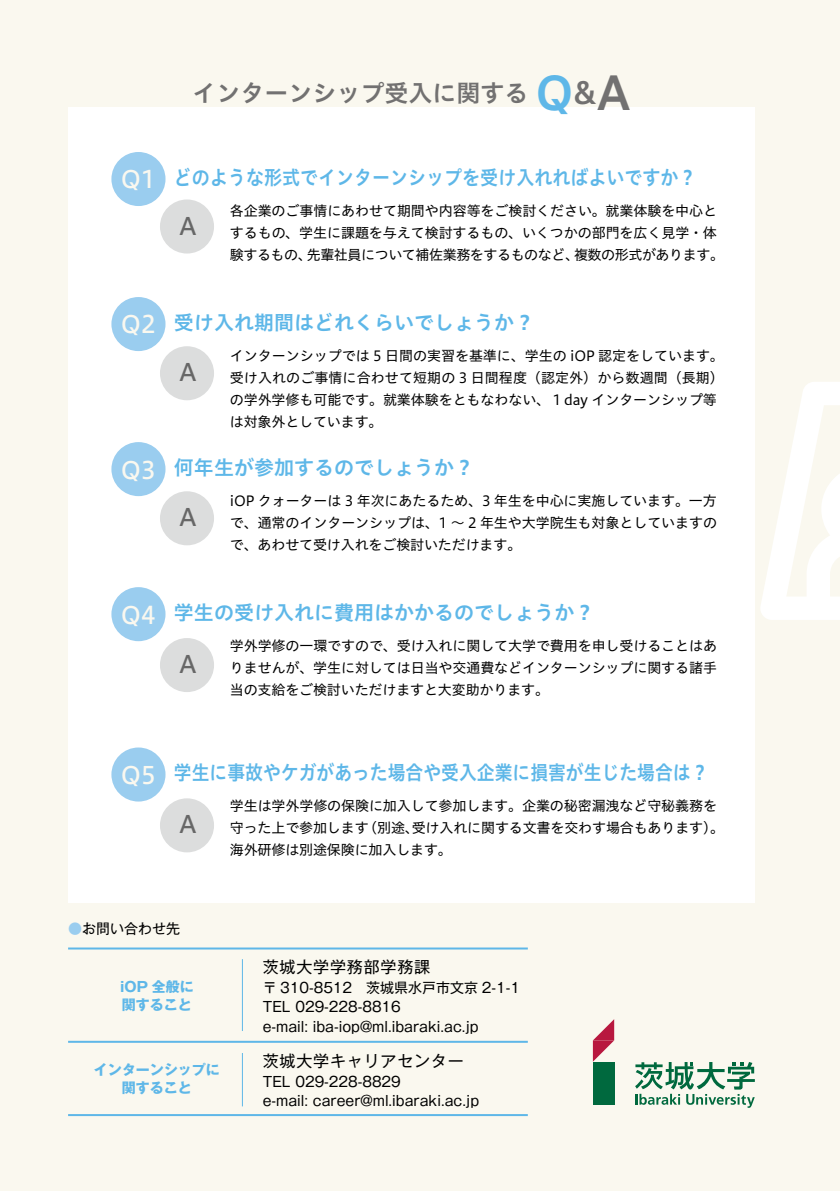
<style>
.page{position:relative;width:840px;height:1191px;background:#fff}
.page>*{position:absolute;margin:0;border:0;box-sizing:border-box;transform-origin:0 0}
.t1{font:24px "Hiragino UD Sans Std N W6";color:#727171}
.t2{font:24px "Hiragino UD Sans Std W5";color:#faf8ef}
.t3{font:24px "Hiragino UD Sans Std W5";color:#676767}
.t4{font:20px "Hiragino UD Sans Std W6";color:#5eb7e8}
.t5{font:20px "Hiragino UD Sans Std W6";color:#5eb7e8;scale:.89 1}
.t6{font:20px "Hiragino UD Sans Std W6";color:#5eb7e8;scale:.9 1}
.t7{font:16px "Gothic MB101 Pro";letter-spacing:.05em;color:#000}
.t8{font:14px/22px "Hiragino UD Sans Std N W4";letter-spacing:-.005em;color:#000}
.t9{font:14px/19px "Gothic MB101 Pro";color:#000}
.t10{font:700 14px/18px "Gothic MB101 Pro";color:#5eb7e8}
.s1{font-size:46px;color:#5eb7e8}
.s2{font-size:30px}
.s3{font-size:46px}
.s4{color:#9acdef}
</style>
<div class="page">
<div style="left:0;top:0;width:839px;height:1191px;background:#faf8ef"></div>
<svg style="left:761px;top:382px;width:78px;height:238px"></svg>
<div style="left:68px;top:108px;width:686px;height:795px;background:#fff"></div>
<div style="left:111px;top:152px;width:54px;height:54px;background:#9acdef;border-radius:50%"></div>
<div style="left:111px;top:297px;width:54px;height:54px;background:#9acdef;border-radius:50%"></div>
<div style="left:111px;top:442px;width:54px;height:54px;background:#9acdef;border-radius:50%"></div>
<div style="left:111px;top:587px;width:54px;height:54px;background:#9acdef;border-radius:50%"></div>
<div style="left:111px;top:747px;width:54px;height:54px;background:#9acdef;border-radius:50%"></div>
<div style="left:160px;top:199px;width:54px;height:54px;background:#dcdddd;border-radius:50%"></div>
<div style="left:160px;top:491px;width:54px;height:54px;background:#dcdddd;border-radius:50%"></div>
<div style="left:160px;top:346px;width:54px;height:54px;background:#dcdddd;border-radius:50%"></div>
<div style="left:160px;top:638px;width:54px;height:54px;background:#dcdddd;border-radius:50%"></div>
<div style="left:160px;top:798px;width:54px;height:54px;background:#dcdddd;border-radius:50%"></div>
<svg style="left:635px;top:1062px;width:119px;height:45px"></svg>
<svg style="left:592px;top:1019px;width:22px;height:42px"></svg>
<div style="left:592px;top:1062px;width:22px;height:21px;background:#00693e"></div>
<div style="left:592px;top:1083px;width:22px;height:21px;background:#00693e"></div>
<hr style="left:68px;top:947px;width:459px;height:2px;background:#5eb7e8">
<hr style="left:68px;top:1114px;width:459px;height:2px;background:#5eb7e8">
<hr style="left:68px;top:1040px;width:459px;height:2px;background:#5eb7e8">
<hr style="left:242px;top:959px;width:1px;height:72px;background:#5eb7e8">
<hr style="left:242px;top:1053px;width:1px;height:53px;background:#5eb7e8">
<h1 class="t1" style="left:192px;top:74px;width:439px">インターンシップ受入に関する <span class="s1">Q</span><span class="s2">&amp;</span><span class="s3">A</span></h1>
<h1 class="t2" style="left:121px;top:161px;width:36px">Q1</h1>
<h2 class="t6" style="left:174px;top:162px;width:581px">どのような形式でインターンシップを受け入れればよいですか？</h2>
<h1 class="t3" style="left:179px;top:207px;width:19px">A</h1>
<p class="t8" style="left:230px;top:199px;width:495px">各企業のご事情にあわせて期間や内容等をご検討ください。就業体験を中心とするもの、学生に課題を与えて検討するもの、いくつかの部門を広く見学・体験するもの、先輩社員について補佐業務をするものなど、複数の形式があります。</p>
<h1 class="t2" style="left:121px;top:306px;width:36px">Q2</h1>
<h1 class="t2" style="left:121px;top:451px;width:36px">Q3</h1>
<h2 class="t4" style="left:174px;top:307px;width:361px">受け入れ期間はどれくらいでしょうか？</h2>
<h1 class="t3" style="left:179px;top:354px;width:19px">A</h1>
<p class="t8" style="left:230px;top:344px;width:495px">インターンシップでは 5 日間の実習を基準に、学生の iOP 認定をしています。受け入れのご事情に合わせて短期の 3 日間程度（認定外）から数週間（長期）の学外学修も可能です。就業体験をともなわない、１day インターンシップ等は対象外としています。</p>
<h2 class="t4" style="left:174px;top:452px;width:301px">何年生が参加するのでしょうか？</h2>
<h1 class="t3" style="left:179px;top:499px;width:19px">A</h1>
<p class="t8" style="left:230px;top:489px;width:488px;text-align:justify">iOP クォーターは 3 年次にあたるため、3 年生を中心に実施しています。一方で、通常のインターンシップは、1 ～ 2 年生や大学院生も対象としていますので、あわせて受け入れをご検討いただけます。</p>
<h1 class="t2" style="left:121px;top:596px;width:36px">Q4</h1>
<h2 class="t4" style="left:174px;top:597px;width:421px">学生の受け入れに費用はかかるのでしょうか？</h2>
<h1 class="t3" style="left:179px;top:646px;width:19px">A</h1>
<p class="t8" style="left:230px;top:634px;width:488px;text-align:justify">学外学修の一環ですので、受け入れに関して大学で費用を申し受けることはありませんが、学生に対しては日当や交通費などインターンシップに関する諸手当の支給をご検討いただけますと大変助かります。</p>
<h1 class="t2" style="left:121px;top:756px;width:36px">Q5</h1>
<h2 class="t5" style="left:174px;top:757px;width:601px">学生に事故やケガがあった場合や受入企業に損害が生じた場合は？</h2>
<h1 class="t3" style="left:179px;top:806px;width:19px">A</h1>
<p class="t8" style="left:230px;top:794px;width:495px">学生は学外学修の保険に加入して参加します。企業の秘密漏洩など守秘義務を守った上で参加します（別途、受け入れに関する文書を交わす場合もあります）。海外研修は別途保険に加入します。</p>
<p class="t9" style="left:68px;top:917px;width:113px"><span class="s4">●</span>お問い合わせ先</p>
<p class="t10" style="left:120px;top:976px;width:75px">iOP 全般に関すること</p>
<p class="t10" style="left:94px;top:1059px;width:128px;text-align:center">インターンシップに関すること</p>
<p class="t7" style="left:262px;top:954px;width:169px">茨城大学学務部学務課</p>
<p class="t9" style="left:262px;top:976px;width:258px">〒 310-8512　茨城県水戸市文京 2-1-1<br>TEL 029-228-8816<br>e-mail: iba-iop@ml.ibaraki.ac.jp</p>
<p class="t7" style="left:262px;top:1047px;width:202px">茨城大学キャリアセンター</p>
<p class="t9" style="left:262px;top:1070px;width:218px">TEL 029-228-8829<br>e-mail: career@ml.ibaraki.ac.jp</p>
</div>
